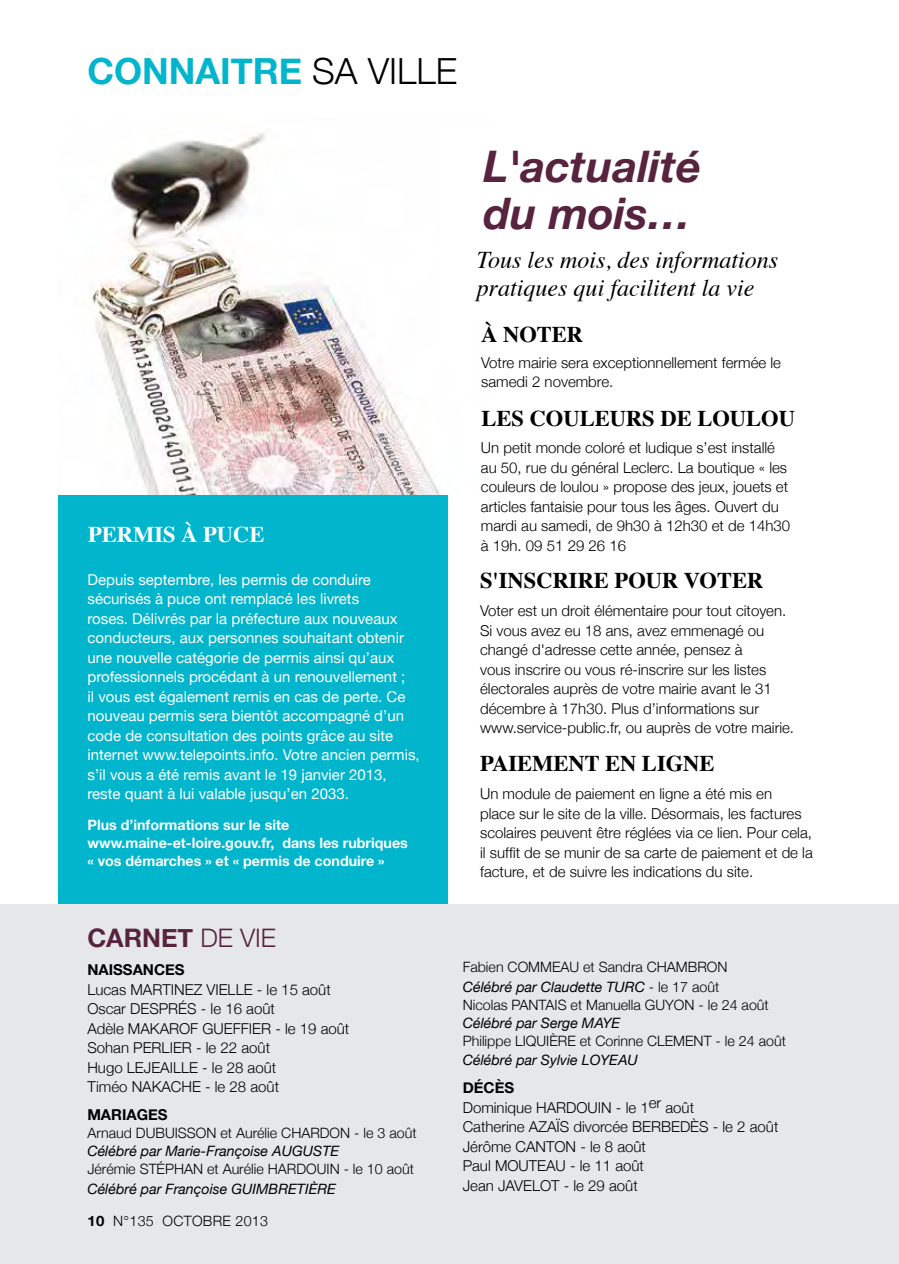
<style>
.page{position:relative;width:899px;height:1264px;background:#fff}
.page>*{position:absolute;margin:0;border:0;box-sizing:border-box;transform-origin:0 0}
.t1{font:italic 700 43.5px/46.2px "Helvetica Neue";color:#58233e}
.t2{font:700 36px "Helvetica Neue";color:#00b5cc}
.t3{font:700 25.5px "Helvetica Neue";color:#58233e}
.t4{font:italic 24px/28.5px "Times";color:#000}
.t5{font:700 22.5px "Times";color:#000}
.t6{font:700 22.5px "Times";color:#fff}
.t7{font:300 15px/19.5px "Helvetica Neue";color:#000}
.t8{font:15px/19.5px "Helvetica Neue";color:#fff}
.t9{font:700 15px "Helvetica Neue";color:#000}
.t10{font:300 14.25px/19.5px "Helvetica Neue";color:#000}
.t11{font:italic 14.25px "Helvetica Neue";color:#000}
.t12{font:700 14.25px/18px "Helvetica Neue";color:#fff}
.t13{font:300 14.25px "Helvetica Neue";letter-spacing:.02em;color:#000}
.s1{font-weight:300;color:#000}
.s2{font-weight:300}
.s3{font-weight:700}
.s4{font-weight:400;font-style:italic}
</style>
<div class="page">
<img style="left:91px;top:133px;width:350px;height:362px">
<div style="left:58px;top:495px;width:389px;height:409px;background:#00b5cc"></div>
<div style="left:0;top:904px;width:898px;height:359px;background:#e6e7e8"></div>
<div style="left:440px;top:129px;width:372px;height:194px;background:#fff"></div>
<h2 class="t2" style="left:87px;top:49px;width:371px">CONNAITRE <span class="s1">SA VILLE</span></h2>
<h3 class="t6" style="left:88px;top:513px;width:178px">PERMIS À PUCE</h3>
<p class="t8" style="left:87px;top:569px;width:333px">Depuis septembre, les permis de conduire sécurisés à puce ont remplacé les livrets<br>roses. Délivrés par la préfecture aux nouveaux conducteurs, aux personnes souhaitant obtenir une nouvelle catégorie de permis ainsi qu’aux professionnels procédant à un renouvellement ;<br>il vous est également remis en cas de perte. Ce nouveau permis sera bientôt accompagné d’un code de consultation des points grâce au site internet www.telepoints.info. Votre ancien permis, s’il vous a été remis avant le 19 janvier 2013, reste quant à lui valable jusqu’en 2033.</p>
<p class="t12" style="left:87px;top:815px;width:322px">Plus d’informations sur le site www.maine-et-loire.gouv.fr, dans les rubriques « vos démarches » et « permis de conduire »</p>
<h1 class="t1" style="left:483px;top:143px;width:219px">L'actualité du mois…</h1>
<h3 class="t4" style="left:476px;top:244px;width:303px">Tous les mois, des informations pratiques qui facilitent la vie</h3>
<h3 class="t5" style="left:481px;top:312px;width:72px">À NOTER</h3>
<p class="t7" style="left:481px;top:352px;width:301px">Votre mairie sera exceptionnellement fermée le samedi 2 novembre.</p>
<h3 class="t5" style="left:481px;top:397px;width:315px">LES COULEURS DE LOULOU</h3>
<p class="t7" style="left:480px;top:437px;width:311px">Un petit monde coloré et ludique s’est installé au 50, rue du général Leclerc. La boutique « les couleurs de loulou » propose des jeux, jouets et articles fantaisie pour tous les âges. Ouvert du mardi au samedi, de 9h30 à 12h30 et de 14h30 à 19h. 09 51 29 26 16</p>
<h3 class="t5" style="left:480px;top:559px;width:88px">S'INSCRIRE</h3>
<h3 class="t5" style="left:614px;top:559px;width:119px">POUR VOTER</h3>
<p class="t7" style="left:480px;top:601px;width:315px">Voter est un droit élémentaire pour tout citoyen.<br>Si vous avez eu 18 ans, avez emmenagé ou changé d'adresse cette année, pensez à<br>vous inscrire ou vous ré-inscrire sur les listes électorales auprès de votre mairie avant le 31 décembre à 17h30. Plus d’informations sur www.service-public.fr, ou auprès de votre mairie.</p>
<h3 class="t5" style="left:480px;top:742px;width:14px">PAIE</h3>
<h3 class="t5" style="left:532px;top:742px;width:38px">MENT</h3>
<h3 class="t5" style="left:604px;top:742px;width:95px">EN LIGNE</h3>
<p class="t7" style="left:480px;top:783px;width:334px">Un module de paiement en ligne a été mis en<br>place sur le site de la ville. Désormais, les factures scolaires peuvent être réglées via ce lien. Pour cela, il suffit de se munir de sa carte de paiement et de la facture, et de suivre les indications du site.</p>
<h3 class="t3" style="left:87px;top:922px;width:190px">CARNET <span class="s2">DE VIE</span></h3>
<p class="t9" style="left:87px;top:960px;width:99px">NAISSANCES</p>
<p class="t7" style="left:87px;top:978px;width:263px">Lucas MARTINEZ VIELLE - le 15 août<br>Oscar DESPRÉS - le 16 août<br>Adèle MAKAROF GUEFFIER - le 19 août<br>Sohan PERLIER - le 22 août<br>Hugo LEJEAILLE - le 28 août<br>Timéo NAKACHE - le 28 août</p>
<p class="t9" style="left:87px;top:1105px;width:82px">MARIAGES</p>
<p class="t10" style="left:87px;top:1122px;width:330px">Arnaud DUBUISSON et Aurélie CHARDON - le 3 août</p>
<p class="t11" style="left:87px;top:1142px;width:253px">Célébré par Marie-Françoise AUGUSTE</p>
<p class="t10" style="left:87px;top:1158px;width:328px">Jérémie STÉPHAN et Aurélie HARDOUIN - le 10 août</p>
<p class="t11" style="left:87px;top:1179px;width:250px">Célébré par Françoise GUIMBRETIÈRE</p>
<p class="t13" style="left:87px;top:1211px;width:182px"><span class="s3">10</span> N°135 OCTOBRE 2013</p>
<p class="t10" style="left:462px;top:956px;width:266px">Fabien COMMEAU et Sandra CHAMBRON<br><span class="s4">Célébré par Claudette TURC</span> - le 17 août</p>
<p class="t10" style="left:462px;top:994px;width:307px">Nicolas PANTAIS et Manuella GUYON - le 24 août</p>
<p class="t11" style="left:462px;top:1013px;width:159px">Célébré par Serge MAYE</p>
<p class="t10" style="left:462px;top:1030px;width:324px">Philippe LIQUIÈRE et Corinne CLEMENT - le 24 août</p>
<p class="t11" style="left:462px;top:1051px;width:176px">Célébré par Sylvie LOYEAU</p>
<p class="t9" style="left:462px;top:1078px;width:53px">DÉCÈS</p>
<p class="t7" style="left:462px;top:1096px;width:317px">Dominique HARDOUIN - le 1er août<br>Catherine AZAÏS divorcée BERBEDÈS - le 2 août<br>Jérôme CANTON - le 8 août<br>Paul MOUTEAU - le 11 août<br>Jean JAVELOT - le 29 août</p>
</div>
